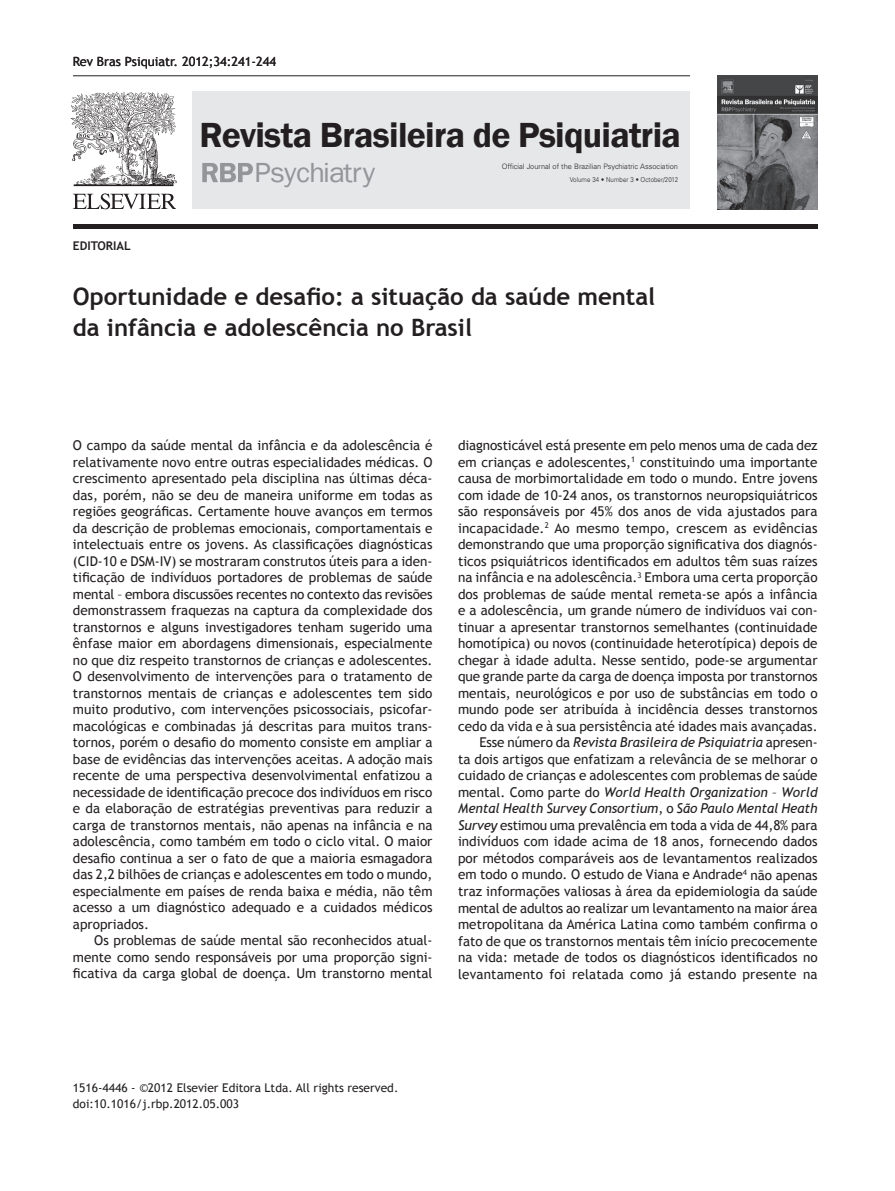
<style>
.page{position:relative;width:895px;height:1191px;background:#fff}
.page>*{position:absolute;margin:0;border:0;box-sizing:border-box;transform-origin:0 0}
.t1{font:600 35.85px "Franklin Gothic";letter-spacing:-.02em;color:#231f20}
.t2{font:28.35px "Franklin Gothic";letter-spacing:-.02em;color:#939598;scale:1.05 1}
.t3{font:700 24px/31.5px "Trebuchet MS";color:#231f20}
.t4{font:13.5px/16.5px "Trebuchet MS";color:#231f20;text-align:justify}
.t5{font:12.75px "Trebuchet MS";color:#231f20}
.t6{font:12px/16.5px "Trebuchet MS";color:#231f20}
.t7{font:700 12px "Trebuchet MS";color:#231f20}
.t8{font:300 7.35px "Univers LT Std";color:#231f20}
.t9{font:300 6.9px "Univers LT Std";letter-spacing:.01em;color:#231f20;scale:.9 1}
.s1{font-style:italic}
</style>
<div class="page">
<hr style="left:73px;top:75px;width:616px;height:1px;background:#231f20">
<hr style="left:73px;top:224px;width:744px;height:4px;background:#231f20">
<svg style="left:71px;top:92px;width:106px;height:117px"></svg>
<img style="left:717px;top:75px;width:100px;height:134px">
<div style="left:192px;top:92px;width:497px;height:117px;background:#e6e7e9"></div>
<svg style="left:202px;top:163px;width:51px;height:19px"></svg>
<p class="t5" style="left:73px;top:54px;width:205px">Rev Bras Psiquiatr. 2012;34:241-244</p>
<h1 class="t1" style="left:199px;top:112px;width:482px">Revista Brasileira de Psiquiatria</h1>
<h2 class="t2" style="left:254px;top:155px;width:117px">Psychiatry</h2>
<p class="t8" style="left:501px;top:161px;width:178px">Official Journal of the Brazilian Psychiatric Association</p>
<p class="t9" style="left:569px;top:175px;width:122px">Volume 34 • Number 3 • October/2012</p>
<p class="t7" style="left:73px;top:238px;width:59px">EDITORIAL</p>
<h3 class="t3" style="left:73px;top:280px;width:583px">Oportunidade e desafio: a situação da saúde mental da infância e adolescência no Brasil</h3>
<p class="t4" style="left:73px;top:437px;width:361px">O campo da saúde mental da infância e da adolescência é relativamente novo entre outras especialidades médicas. O crescimento apresentado pela disciplina nas últimas déca&shy;das, porém, não se deu de maneira uniforme em todas as regiões geográficas. Certamente houve avanços em termos da descrição de problemas emocionais, comportamentais e intelectuais entre os jovens. As classificações diagnósticas (CID-10 e DSM-IV) se mostraram construtos úteis para a iden&shy;tificação de indivíduos portadores de problemas de saúde mental – embora discussões recentes no contexto das revisões demonstrassem fraquezas na captura da complexidade dos transtornos e alguns investigadores tenham sugerido uma ênfase maior em abordagens dimensionais, especialmente no que diz respeito transtornos de crianças e adolescentes.<br>O desenvolvimento de intervenções para o tratamento de transtornos mentais de crianças e adolescentes tem sido muito produtivo, com intervenções psicossociais, psicofar&shy;macológicas e combinadas já descritas para muitos trans&shy;tornos, porém o desafio do momento consiste em ampliar a base de evidências das intervenções aceitas. A adoção mais recente de uma perspectiva desenvolvimental enfatizou a necessidade de identificação precoce dos indivíduos em risco e da elaboração de estratégias preventivas para reduzir a carga de transtornos mentais, não apenas na infância e na adolescência, como também em todo o ciclo vital. O maior desafio continua a ser o fato de que a maioria esmagadora das 2,2 bilhões de crianças e adolescentes em todo o mundo, especialmente em países de renda baixa e média, não têm acesso a um diagnóstico adequado e a cuidados médicos apropriados.</p>
<p class="t4" style="left:73px;top:932px;width:361px;text-indent:21px">Os problemas de saúde mental são reconhecidos atual&shy;mente como sendo responsáveis por uma proporção signi&shy;ficativa da carga global de doença. Um transtorno mental</p>
<p class="t4" style="left:458px;top:437px;width:361px;text-align:right">diagnosticável está presente em pelo menos uma de cada dez em crianças e adolescentes,<sup>1</sup> constituindo uma importante causa de morbimortalidade em todo o mundo. Entre jovens com idade de 10-24 anos, os transtornos neuropsiquiátricos são responsáveis por 45% dos anos de vida ajustados para incapacidade.<sup>2</sup> Ao mesmo tempo, crescem as evidências demonstrando que uma proporção significativa dos diagnós&shy;ticos psiquiátricos identificados em adultos têm suas raízes na infância e na adolescência.<sup>3</sup> Embora uma certa proporção dos problemas de saúde mental remeta-se após a infância e a adolescência, um grande número de indivíduos vai con&shy;tinuar a apresentar transtornos semelhantes (continuidade homotípica) ou novos (continuidade heterotípica) depois de chegar à idade adulta. Nesse sentido, pode-se argumentar que grande parte da carga de doença imposta por transtornos mentais, neurológicos e por uso de substâncias em todo o mundo pode ser atribuída à incidência desses transtornos cedo da vida e à sua persistência até idades mais avançadas.<br>Esse número da <span class="s1">Revista Brasileira de Psiquiatria</span> apresen-<br>ta dois artigos que enfatizam a relevância de se melhorar o cuidado de crianças e adolescentes com problemas de saúde mental. Como parte do <span class="s1">World Health Organization</span> – <span class="s1">World Mental Health Survey Consortium</span>, o <span class="s1">São Paulo Mental Heath Survey</span> estimou uma prevalência em toda a vida de 44,8% para indivíduos com idade acima de 18 anos, fornecendo dados por métodos comparáveis aos de levantamentos realizados em todo o mundo. O estudo de Viana e Andrade<sup>4</sup> não apenas traz informações valiosas à área da epidemiologia da saúde mental de adultos ao realizar um levantamento na maior área metropolitana da América Latina como também confirma o fato de que os transtornos mentais têm início precocemente na vida: metade de todos os diagnósticos identificados no levantamento foi relatada como já estando presente na</p>
<p class="t6" style="left:73px;top:1079px;width:327px">1516-4446 - ©2012 Elsevier Editora Ltda. All rights reserved. doi:10.1016/j.rbp.2012.05.003</p>
</div>
